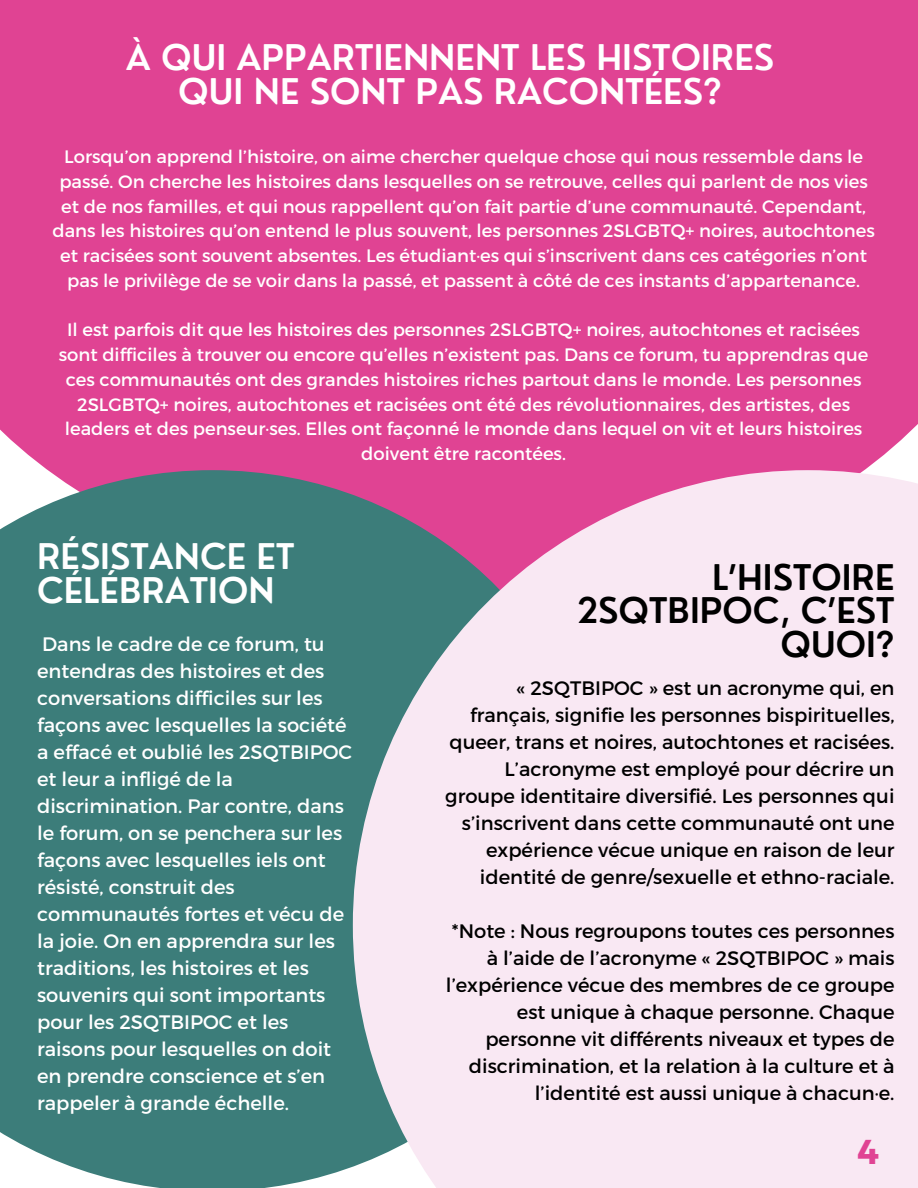
<style>
.page{position:relative;width:918px;height:1188px;background:#fff}
.page>*{position:absolute;margin:0;border:0;box-sizing:border-box;transform-origin:0 0}
.t1{font:600 34.5px/33.8px "Nourd";color:#fff;text-align:center}
.t2{font:600 34.5px/33.8px "Nourd";color:#000;text-align:right}
.t3{font:700 34.5px "Montserrat";color:#e04393}
.t4{font:19.5px/27px "Montserrat";color:#000;text-align:right}
.t5{font:19.5px/27px "Montserrat";color:#fff}
.t6{font:18px/24.8px "Montserrat";color:#fff;text-align:center}
</style>
<div class="page">
<div style="left:0;top:0;width:918px;height:470px;background:#e04393"></div>
<div style="left:0;top:470px;width:353px;height:718px;background:#3c7d7a"></div>
<svg style="left:353px;top:470px;width:565px;height:718px;background:#ead8e5"></svg>
<h1 class="t1" style="left:126px;top:41px;width:650px">À QUI APPARTIENNENT LES HISTOIRES<br>QUI NE SONT PAS RACONTÉES?</h1>
<p class="t6" style="left:52px;top:144px;width:824px">Lorsqu’on apprend l’histoire, on aime chercher quelque chose qui nous ressemble dans le passé. On cherche les histoires dans lesquelles on se retrouve, celles qui parlent de nos vies et de nos familles, et qui nous rappellent qu’on fait partie d’une communauté. Cependant, dans les histoires qu’on entend le plus souvent, les personnes 2SLGBTQ+ noires, autochtones et racisées sont souvent absentes. Les étudiant·es qui s’inscrivent dans ces catégories n’ont pas le privilège de se voir dans la passé, et passent à côté de ces instants d’appartenance.</p>
<p class="t6" style="left:59px;top:317px;width:811px">Il est parfois dit que les histoires des personnes 2SLGBTQ+ noires, autochtones et racisées sont difficiles à trouver ou encore qu’elles n’existent pas. Dans ce forum, tu apprendras que ces communautés ont des grandes histoires riches partout dans le monde. Les personnes 2SLGBTQ+ noires, autochtones et racisées ont été des révolutionnaires, des artistes, des leaders et des penseur·ses. Elles ont façonné le monde dans lequel on vit et leurs histoires doivent être racontées.</p>
<h1 class="t1" style="left:37px;top:539px;width:259px;text-align:left">RÉSISTANCE ET<br>CÉLÉBRATION</h1>
<h1 class="t2" style="left:577px;top:560px;width:319px">L’HISTOIRE<br>2SQTBIPOC, C’EST</h1>
<p class="t5" style="left:42px;top:629px;width:284px">Dans le cadre de ce forum, tu</p>
<h1 class="t2" style="left:780px;top:627px;width:116px">QUOI?</h1>
<p class="t5" style="left:37px;top:656px;width:317px">entendras des histoires et des conversations difficiles sur les façons avec lesquelles la société a effacé et oublié les 2SQTBIPOC et leur a infligé de la discrimination. Par contre, dans le forum, on se penchera sur les façons avec lesquelles iels ont résisté, construit des communautés fortes et vécu de la joie. On en apprendra sur les traditions, les histoires et les souvenirs qui sont importants pour les 2SQTBIPOC et les raisons pour lesquelles on doit en prendre conscience et s’en rappeler à grande échelle.</p>
<p class="t4" style="left:445px;top:673px;width:451px">« 2SQTBIPOC » est un acronyme qui, en français, signifie les personnes bispirituelles, queer, trans et noires, autochtones et racisées.<br>L’acronyme est employé pour décrire un groupe identitaire diversifié. Les personnes qui s’inscrivent dans cette communauté ont une expérience vécue unique en raison de leur identité de genre/sexuelle et ethno-raciale.</p>
<p class="t4" style="left:446px;top:916px;width:450px">*Note : Nous regroupons toutes ces personnes à l’aide de l’acronyme « 2SQTBIPOC » mais l’expérience vécue des membres de ce groupe est unique à chaque personne. Chaque personne vit différents niveaux et types de discrimination, et la relation à la culture et à l’identité est aussi unique à chacun·e.</p>
<h1 class="t3" style="left:857px;top:1129px;width:23px">4</h1>
</div>
